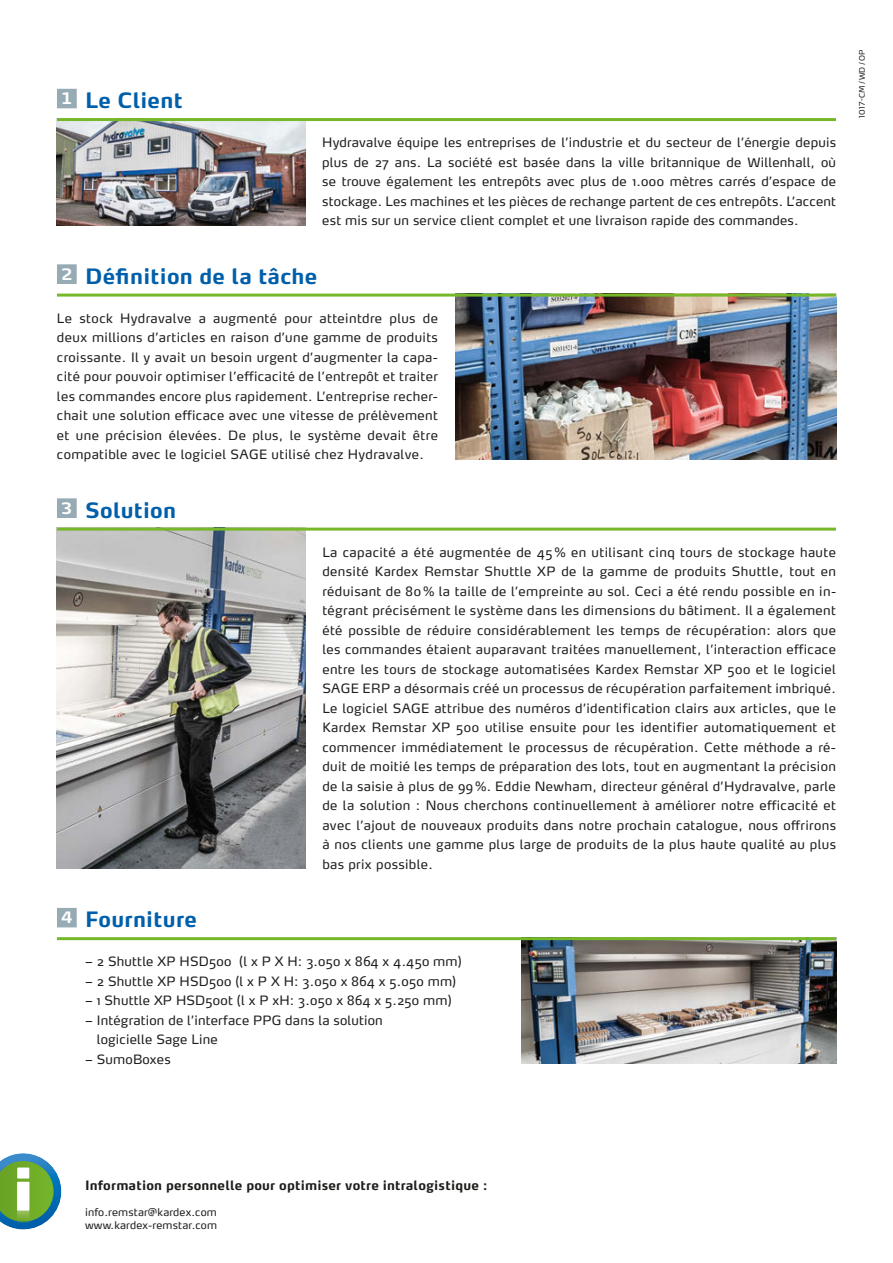
<style>
.page{position:relative;width:893px;height:1263px;background:#fff}
.page>*{position:absolute;margin:0;border:0;box-sizing:border-box;transform-origin:0 0}
.t1{font:700 21px "Max Pro";letter-spacing:.015em;color:#005faa}
.t2{font:700 15.6px "Max Pro";color:#fff}
.t3{font:12.75px/19.5px "Max Pro";letter-spacing:.015em;color:#1d1d1b;text-align:justify}
.t4{font:700 12.75px "Max Pro";letter-spacing:.015em;color:#1d1d1b}
.t5{font:10.5px/13.5px "Max Pro";letter-spacing:.015em;color:#1d1d1b}
.t6{font:7.5px "Max Pro";letter-spacing:.03em;color:#1d1d1b}
</style>
<div class="page">
<img style="left:57px;top:531px;width:248px;height:338px">
<img style="left:57px;top:121px;width:248px;height:104px">
<img style="left:455px;top:297px;width:381px;height:162px">
<img style="left:521px;top:940px;width:315px;height:124px">
<hr style="left:57px;top:118px;width:779px;height:3px;background:#76b82a">
<hr style="left:57px;top:294px;width:779px;height:3px;background:#76b82a">
<hr style="left:57px;top:937px;width:779px;height:3px;background:#76b82a">
<hr style="left:57px;top:528px;width:779px;height:3px;background:#76b82a">
<div style="left:58px;top:89px;width:18px;height:19px;background:#97abb4"></div>
<div style="left:57px;top:89px;width:20px;height:19px;border:1px solid #97abb4"></div>
<div style="left:58px;top:265px;width:18px;height:18px;background:#97abb4"></div>
<div style="left:57px;top:264px;width:20px;height:20px;border:1px solid #97abb4"></div>
<div style="left:58px;top:908px;width:18px;height:19px;background:#97abb4"></div>
<div style="left:57px;top:908px;width:20px;height:19px;border:1px solid #97abb4"></div>
<div style="left:58px;top:499px;width:18px;height:18px;background:#97abb4"></div>
<div style="left:57px;top:498px;width:20px;height:20px;border:1px solid #97abb4"></div>
<svg style="left:0;top:1153px;width:62px;height:77px"></svg>
<p class="t2" style="left:61px;top:92px;width:13px">1</p>
<h1 class="t1" style="left:85px;top:92px;width:99px">Le Client</h1>
<p class="t3" style="left:322px;top:134px;width:515px">Hydravalve équipe les entreprises de l’industrie et du secteur de l’énergie depuis plus de 27 ans. La société est basée dans la ville britannique de Willenhall, où se trouve également les entrepôts avec plus de 1.000 mètres carrés d’espace de stockage. Les machines et les pièces de rechange partent de ces entrepôts. L’accent est mis sur un service client complet et une livraison rapide des commandes.</p>
<p class="t2" style="left:61px;top:268px;width:13px">2</p>
<h1 class="t1" style="left:85px;top:267px;width:234px">Définition de la tâche</h1>
<p class="t3" style="left:57px;top:310px;width:383px">Le stock Hydravalve a augmenté pour atteintdre plus de deux millions d’articles en raison d’une gamme de produits croissante. Il y avait un besoin urgent d’augmenter la capa&shy;cité pour pouvoir optimiser l’efficacité de l’entrepôt et traiter les commandes encore plus rapidement. L’entreprise recher&shy;chait une solution efficace avec une vitesse de prélèvement et une précision élevées. De plus, le système devait être compatible avec le logiciel SAGE utilisé chez Hydravalve.</p>
<p class="t2" style="left:61px;top:502px;width:13px">3</p>
<h1 class="t1" style="left:85px;top:501px;width:93px">Solution</h1>
<p class="t3" style="left:322px;top:544px;width:515px">La capacité a été augmentée de 45 % en utilisant cinq tours de stockage haute densité Kardex Remstar Shuttle XP de la gamme de produits Shuttle, tout en réduisant de 80 % la taille de l’empreinte au sol. Ceci a été rendu possible en in&shy;tégrant précisément le système dans les dimensions du bâtiment. Il a également été possible de réduire considérablement les temps de récupération: alors que les commandes étaient auparavant traitées manuellement, l’interaction efficace entre les tours de stockage automatisées Kardex Remstar XP 500 et le logiciel SAGE ERP a désormais créé un processus de récupération parfaitement imbriqué.<br>Le logiciel SAGE attribue des numéros d’identification clairs aux articles, que le Kardex Remstar XP 500 utilise ensuite pour les identifier automatiquement et commencer immédiatement le processus de récupération. Cette méthode a ré&shy;duit de moitié les temps de préparation des lots, tout en augmentant la précision de la saisie à plus de 99 %. Eddie Newham, directeur général d’Hydravalve, parle de la solution : Nous cherchons continuellement à améliorer notre efficacité et avec l’ajout de nouveaux produits dans notre prochain catalogue, nous offrirons à nos clients une gamme plus large de produits de la plus haute qualité au plus bas prix possible.</p>
<p class="t2" style="left:61px;top:911px;width:13px">4</p>
<h1 class="t1" style="left:85px;top:911px;width:114px">Fourniture</h1>
<p class="t3" style="left:85px;top:953px;width:378px">– 2 Shuttle XP HSD500 (l x P X H: 3.050 x 864 x 4.450 mm)</p>
<p class="t3" style="left:85px;top:973px;width:373px">– 2 Shuttle XP HSD500 (l x P X H: 3.050 x 864 x 5.050 mm)</p>
<p class="t3" style="left:85px;top:992px;width:368px">– 1 Shuttle XP HSD500t (l x P xH: 3.050 x 864 x 5.250 mm)</p>
<p class="t3" style="left:97px;top:1012px;width:287px;text-indent:-12px">– Intégration de l’interface PPG dans la solution logicielle Sage Line</p>
<p class="t3" style="left:85px;top:1051px;width:87px">– SumoBoxes</p>
<p class="t6" style="left:859px;top:118px;width:69px;rotate:-90deg">1017-CM / WD / OP</p>
<p class="t4" style="left:85px;top:1180px;width:404px">Information personnelle pour optimiser votre intralogistique :</p>
<p class="t5" style="left:85px;top:1206px;width:133px">info.remstar@kardex.com www.kardex-remstar.com</p>
</div>
